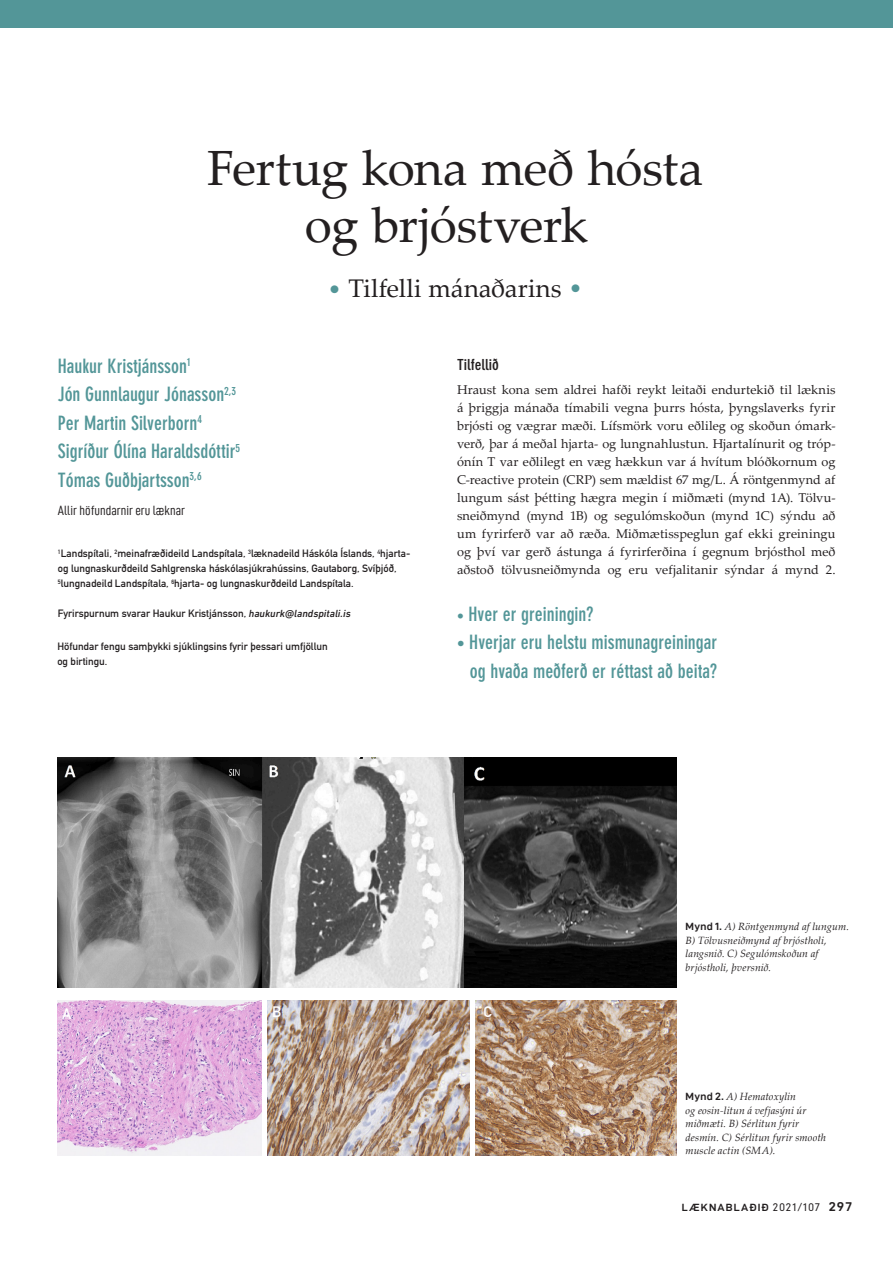
<style>
.page{position:relative;width:893px;height:1263px;background:#fff}
.page>*{position:absolute;margin:0;border:0;box-sizing:border-box;transform-origin:0 0}
.t1{font:49.5px/57px "Palatino Linotype";letter-spacing:-.015em;color:#231f20;text-align:center}
.t2{font:25.5px "Palatino Linotype";letter-spacing:.005em;color:#231f20}
.t3{font:700 condensed 19.5px/28.5px "DIN Neuzeit Grotesk";color:#539698}
.t4{font:700 condensed 15px "DIN Neuzeit Grotesk";color:#231f20;scale:1.1 1}
.t5{font:15px "DIN Mittelschrift";color:#fff}
.t6{font:13.5px "D DIN Condensed";color:#231f20}
.t7{font:12.75px/18px "Palatino Linotype";color:#231f20;text-align:justify}
.t8{font:10.5px/15px "DIN Mittelschrift Alternate";color:#231f20}
.t9{font:italic 10.5px/13.5px "Palatino Linotype";letter-spacing:.01em;color:#231f20}
.t10{font:10.5px "D DIN Exp Bold";letter-spacing:.11em;color:#231f20}
.s1{font-size:22.5px;color:#539698}
.s2{font-family:"DIN Next LT Pro";font-weight:500;font-style:italic}
.s3{font-size:13.5px}
.s4{font-size:15px}
.s5{font-family:"D DIN Exp Bold";font-style:normal}
.s6{font-family:"DIN Neuzeit Grotesk";font-weight:300}
.s7{font-size:12.75px}
</style>
<div class="page">
<div style="left:0;top:0;width:893px;height:27px;background:#539698"></div>
<img style="left:57px;top:757px;width:619px;height:230px">
<img style="left:57px;top:1000px;width:204px;height:155px">
<img style="left:268px;top:1000px;width:201px;height:155px">
<img style="left:476px;top:1000px;width:200px;height:155px">
<h1 class="t1" style="left:207px;top:138px;width:497px">Fertug kona með hósta og brjóstverk</h1>
<h2 class="t2" style="left:328px;top:271px;width:256px"><span class="s1">•</span> Tilfelli mánaðarins <span class="s1">•</span></h2>
<h3 class="t3" style="left:58px;top:352px;width:184px">Haukur Kristjánsson<sup>1<br></sup>Jón Gunnlaugur Jónasson<sup>2,3<br></sup>Per Martin Silverborn<sup>4<br></sup>Sigríður Ólína Haraldsdóttir<sup>5<br></sup>Tómas Guðbjartsson<sup>3,6</sup></h3>
<p class="t6" style="left:58px;top:503px;width:129px">Allir höfundarnir eru læknar</p>
<p class="t8" style="left:58px;top:546px;width:354px"><sup>1</sup>Landspítali, <sup>2</sup>meinafræðideild Landspítala, <sup>3</sup>læknadeild Háskóla Íslands, <sup>4</sup>hjarta&shy;og lungnaskurðdeild Sahlgrenska háskólasjúkrahússins, Gautaborg, Svíþjóð,<br><sup>5</sup>lungnadeild Landspítala, <sup>6</sup>hjarta- og lungnaskurðdeild Landspítala.</p>
<p class="t8" style="left:58px;top:606px;width:294px">Fyrirspurnum svarar Haukur Kristjánsson, <span class="s2">haukurk@landspitali.is</span></p>
<p class="t8" style="left:57px;top:639px;width:272px">Höfundar fengu samþykki sjúklingsins fyrir þessari umfjöllun og birtingu.</p>
<p class="t4" style="left:457px;top:356px;width:40px">Tilfellið</p>
<p class="t7" style="left:457px;top:380px;width:380px">Hraust kona sem aldrei hafði reykt leitaði endurtekið til læknis á þriggja mánaða tímabili vegna þurrs hósta, þyngslaverks fyrir brjósti og vægrar mæði. Lífsmörk voru eðlileg og skoðun ómark&shy;verð, þar á meðal hjarta- og lungnahlustun. Hjartalínurit og tróp&shy;ónín T var eðlilegt en væg hækkun var á hvítum blóðkornum og C-reactive protein (CRP) sem mældist 67 mg/L. Á röntgenmynd af lungum sást þétting hægra megin í miðmæti (mynd 1A). Tölvu&shy;sneiðmynd (mynd 1B) og segulómskoðun (mynd 1C) sýndu að um fyrirferð var að ræða. Miðmætisspeglun gaf ekki greiningu og því var gerð ástunga á fyrirferðina í gegnum brjósthol með aðstoð tölvusneiðmynda og eru vefjalitanir sýndar á mynd 2.</p>
<h3 class="t3" style="left:457px;top:600px;width:138px"><span class="s3">•</span> Hver er greiningin?</h3>
<h3 class="t3" style="left:457px;top:628px;width:262px;text-align:right"><span class="s4">•</span> Hverjar eru helstu mismunagreiningar og hvaða meðferð er réttast að beita?</h3>
<p class="t9" style="left:685px;top:920px;width:165px"><span class="s5">Mynd 1.</span> A) Röntgenmynd af lungum.<br>B) Tölvusneiðmynd af brjóstholi, langsnið. C) Segulómskoðun af brjóstholi, þversnið.</p>
<p class="t5" style="left:62px;top:1005px;width:11px">A</p>
<p class="t5" style="left:272px;top:1002px;width:11px">B</p>
<p class="t5" style="left:484px;top:1002px;width:10px">C</p>
<p class="t9" style="left:685px;top:1089px;width:142px"><span class="s5">Mynd 2.</span> A) Hematoxylin<br>og eosin-litun á vefjasýni úr miðmæti. B) Sérlitun fyrir desmín. C) Sérlitun fyrir smooth muscle actin (SMA).</p>
<p class="t10" style="left:682px;top:1201px;width:172px">LÆKNABLAÐIÐ <span class="s6">2021/107</span> <span class="s7">297</span></p>
</div>
